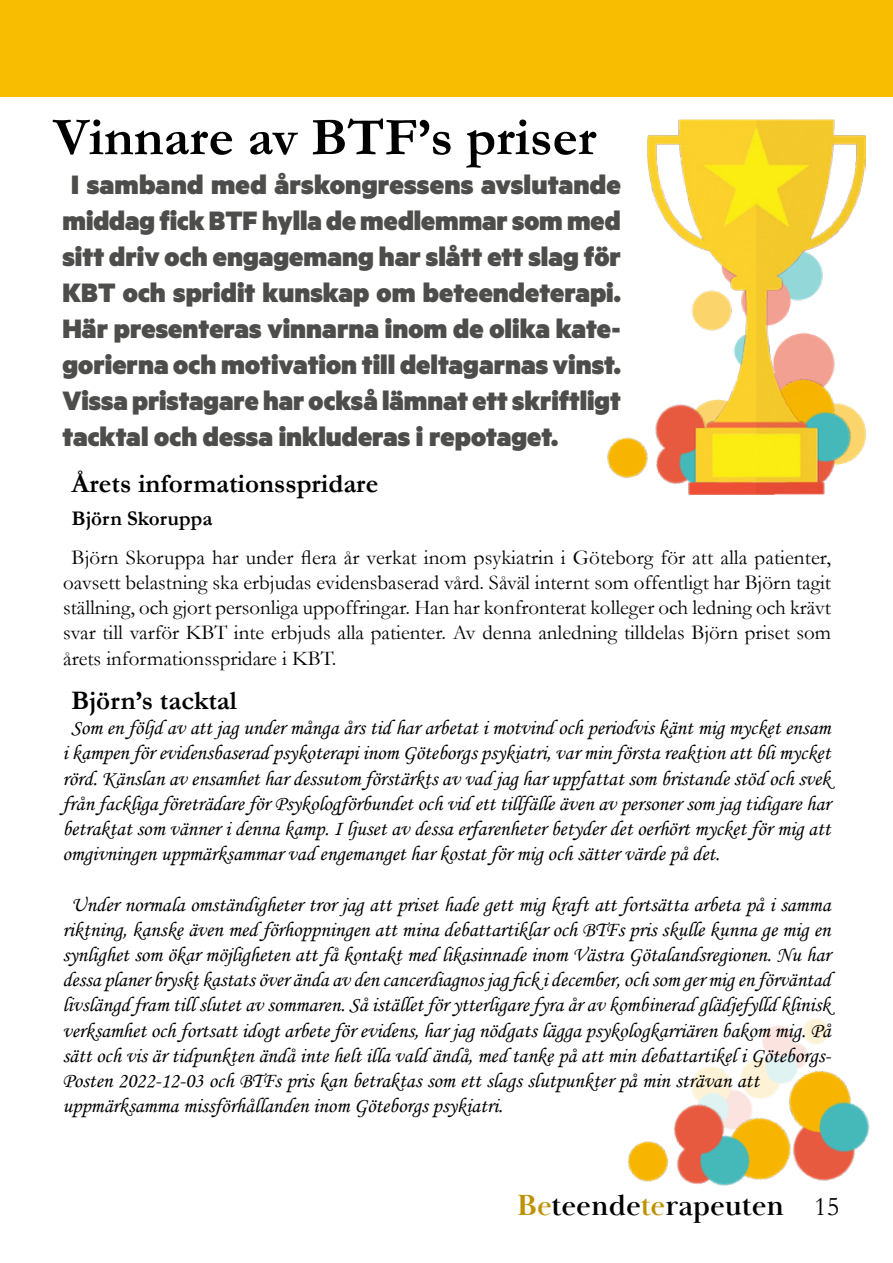
<style>
.page{position:relative;width:893px;height:1263px;background:#fff}
.page>*{position:absolute;margin:0;border:0;box-sizing:border-box;transform-origin:0 0}
.t1{font:700 54px "Garamond";color:#000}
.t2{font:900 30px/36px "Metric";color:#4d4d4c;text-align:justify}
.t3{font:700 30px "Baskerville Display PT";color:#000}
.t4{font:700 27px "Garamond";color:#000}
.t5{font:21px/25.2px "Monotype Corsiva";color:#000;text-align:justify}
.t6{font:21px/25.2px "Garamond";color:#000;text-align:justify}
.t7{font:700 21px "Garamond";color:#000}
.s1{color:#bd9200}
.s2{font-family:"Garamond";font-weight:400;font-size:27px}
</style>
<div class="page">
<div style="left:0;top:0;width:893px;height:97px;background:#f9bd00"></div>
<img style="left:607px;top:426px;width:260px;height:53px">
<img style="left:647px;top:119px;width:218px;height:376px">
<img style="left:628px;top:1018px;width:242px;height:168px">
<h1 class="t1" style="left:53px;top:101px;width:545px">Vinnare av BTF’s priser</h1>
<p class="t2" style="left:63px;top:166px;width:560px">I samband med årskongressens avslutande middag fick BTF hylla de medlemmar som med sitt driv och engagemang har slått ett slag för KBT och spridit kunskap om beteendeterapi.<br>Här presenteras vinnarna inom de olika kate&shy;gorierna och motivation till deltagarnas vinst.<br>Vissa pristagare har också lämnat ett skriftligt tacktal och dessa inkluderas i repotaget.</p>
<p class="t4" style="left:72px;top:465px;width:308px">Årets informationsspridare</p>
<p class="t7" style="left:72px;top:504px;width:142px">Björn Skoruppa</p>
<p class="t6" style="left:63px;top:544px;width:769px;text-indent:9px">Björn Skoruppa har under flera år verkat inom psykiatrin i Göteborg för att alla patienter, oavsett belastning ska erbjudas evidensbaserad vård. Såväl internt som offentligt har Björn tagit ställning, och gjort personliga uppoffringar. Han har konfronterat kolleger och ledning och krävt svar till varför KBT inte erbjuds alla patienter. Av denna anledning tilldelas Björn priset som årets informationsspridare i KBT.</p>
<p class="t4" style="left:71px;top:682px;width:167px">Björn’s tacktal</p>
<p class="t5" style="left:63px;top:715px;width:769px;text-indent:9px">Som en följd av att jag under många års tid har arbetat i motvind och periodvis känt mig mycket ensam i kampen för evidensbaserad psykoterapi inom Göteborgs psykiatri, var min första reaktion att bli mycket rörd. Känslan av ensamhet har dessutom förstärkts av vad jag har uppfattat som bristande stöd och svek från fackliga företrädare för Psykologförbundet och vid ett tillfälle även av personer som jag tidigare har betraktat som vänner i denna kamp. I ljuset av dessa erfarenheter betyder det oerhört mycket för mig att omgivningen uppmärksammar vad engemanget har kostat för mig och sätter värde på det.</p>
<p class="t5" style="left:63px;top:892px;width:770px;text-align:left;text-indent:9px">Under normala omständigheter tror jag att priset hade gett mig kraft att fortsätta arbeta på i samma riktning, kanske även med förhoppningen att mina debattartiklar och BTFs pris skulle kunna ge mig en synlighet som ökar möjligheten att få kontakt med likasinnade inom Västra Götalandsregionen. Nu har dessa planer bryskt kastats över ända av den cancerdiagnos jag fick i december, och som ger mig en förväntad livslängd fram till slutet av sommaren. Så istället för ytterligare fyra år av kombinerad glädjefylld klinisk verksamhet och fortsatt idogt arbete för evidens, har jag nödgats lägga psykologkarriären bakom mig. På sätt och vis är tidpunkten ändå inte helt illa vald ändå, med tanke på att min debattartikel i Göteborgs-Posten 2022-12-03 och BTFs pris kan betraktas som ett slags slutpunkter på min strävan att uppmärksamma missförhållanden inom Göteborgs psykiatri.</p>
<h2 class="t3" style="left:517px;top:1187px;width:324px"><span class="s1">Be</span>teende<span class="s1">te</span>rapeuten <span class="s2">15</span></h2>
</div>
